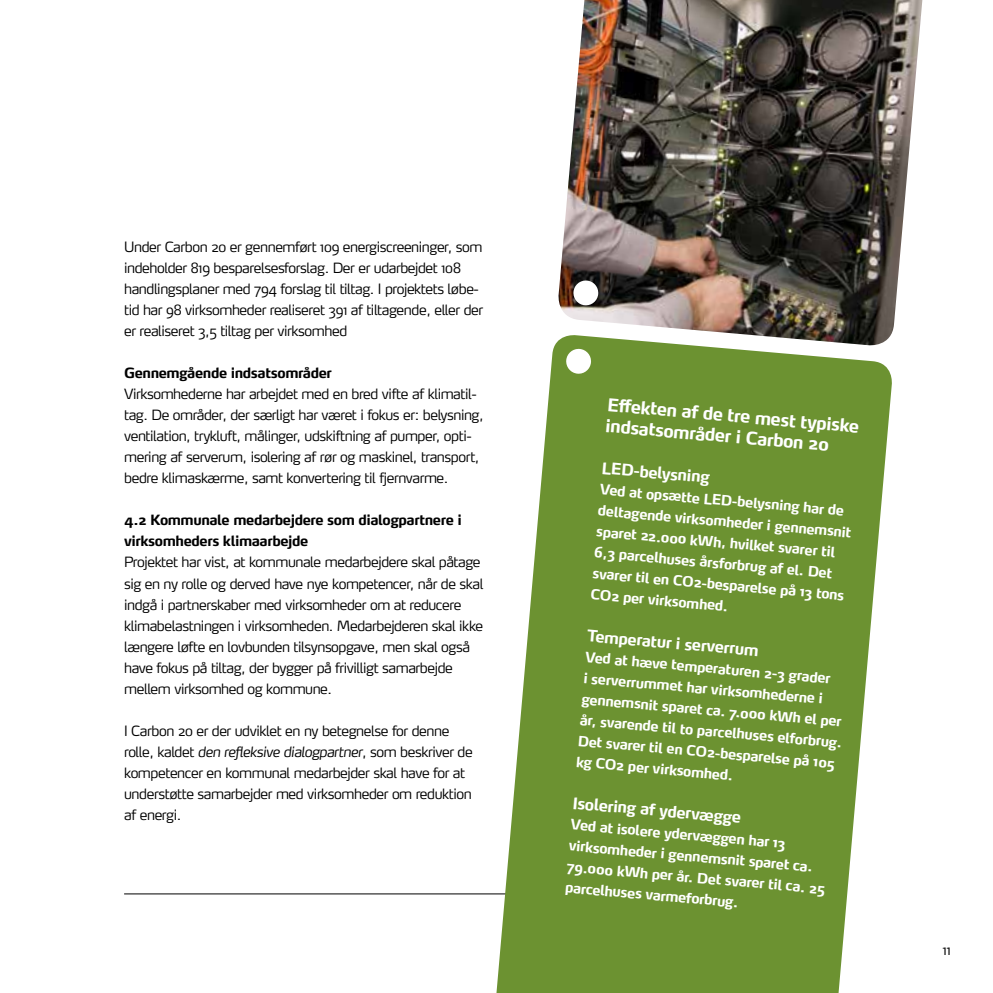
<style>
.page{position:relative;width:993px;height:993px;background:#fff}
.page>*{position:absolute;margin:0;border:0;box-sizing:border-box;transform-origin:0 0}
.t1{font:700 17.5px/21px "Max";color:#fff}
.t2{font:700 15.75px "Max";color:#fff}
.t3{font:300 14px/21px "Max";letter-spacing:-.03em;color:#000}
.t4{font:700 14px/21px "Max";color:#fff}
.t5{font:700 14px/21px "Max";letter-spacing:-.03em;color:#000}
.s1{font-style:italic}
</style>
<div class="page">
<hr style="left:124px;top:893px;width:709px;height:1px;background:#000">
<svg style="left:494px;top:343px;width:398px;height:649px;background:#81a24f"></svg>
<svg style="left:565px;top:348px;width:26px;height:26px"></svg>
<img style="left:556px;top:0;width:366px;height:347px">
<svg style="left:572px;top:280px;width:26px;height:26px"></svg>
<p class="t3" style="left:124px;top:236px;width:360px">Under Carbon 20 er gennemført 109 energiscreeninger, som indeholder 819 besparelsesforslag. Der er udarbejdet 108 handlingsplaner med 794 forslag til tiltag. I projektets løbe&shy;tid har 98 virksomheder realiseret 391 af tiltagende, eller der er realiseret 3,5 tiltag per virksomhed</p>
<p class="t5" style="left:124px;top:362px;width:209px">Gennemgående indsatsområder</p>
<p class="t3" style="left:124px;top:383px;width:361px">Virksomhederne har arbejdet med en bred vifte af klimatil&shy;tag. De områder, der særligt har været i fokus er: belysning, ventilation, trykluft, målinger, udskiftning af pumper, opti&shy;mering af serverum, isolering af rør og maskinel, transport, bedre klimaskærme, samt konvertering til fjernvarme.</p>
<p class="t5" style="left:124px;top:509px;width:339px">4.2 Kommunale medarbejdere som dialogpartnere i virksomheders klimaarbejde</p>
<p class="t3" style="left:124px;top:551px;width:360px">Projektet har vist, at kommunale medarbejdere skal påtage sig en ny rolle og derved have nye kompetencer, når de skal indgå i partnerskaber med virksomheder om at reducere klimabelastningen i virksomheden. Medarbejderen skal ikke længere løfte en lovbunden tilsynsopgave, men skal også have fokus på tiltag, der bygger på frivilligt samarbejde mellem virksomhed og kommune.</p>
<p class="t3" style="left:124px;top:719px;width:350px">I Carbon 20 er der udviklet en ny betegnelse for denne rolle, kaldet <span class="s1">den refleksive dialogpartner</span>, som beskriver de kompetencer en kommunal medarbejder skal have for at understøtte samarbejder med virksomheder om reduktion af energi.</p>
<p class="t1" style="left:608px;top:393px;width:254px;rotate:5deg">Effekten af de tre mest typiske indsatsområder i Carbon 20</p>
<p class="t2" style="left:602px;top:457px;width:110px;rotate:5deg">LED-belysning</p>
<p class="t4" style="left:600px;top:478px;width:256px;rotate:5deg">Ved at opsætte LED-belysning har de deltagende virksomheder i gennemsnit sparet 22.000 kWh, hvilket svarer til 6,3 parcelhuses årsforbrug af el. Det svarer til en CO2-besparelse på 13 tons CO2 per virksomhed.</p>
<p class="t2" style="left:588px;top:625px;width:174px;rotate:5deg">Temperatur i serverrum</p>
<p class="t4" style="left:586px;top:646px;width:265px;rotate:5deg">Ved at hæve temperaturen 2-3 grader<br>i serverrummet har virksomhederne i gennemsnit sparet ca. 7.000 kWh el per år, svarende til to parcelhuses elforbrug.<br>Det svarer til en CO2-besparelse på 105 kg CO2 per virksomhed.</p>
<p class="t2" style="left:573px;top:792px;width:171px;rotate:5deg">Isolering af ydervægge</p>
<p class="t4" style="left:571px;top:813px;width:261px;rotate:5deg">Ved at isolere ydervæggen har 13 virksomheder i gennemsnit sparet ca.<br>79.000 kWh per år. Det svarer til ca. 25 parcelhuses varmeforbrug.</p>
<p class="t3" style="left:942px;top:938px;width:9px">11</p>
</div>
